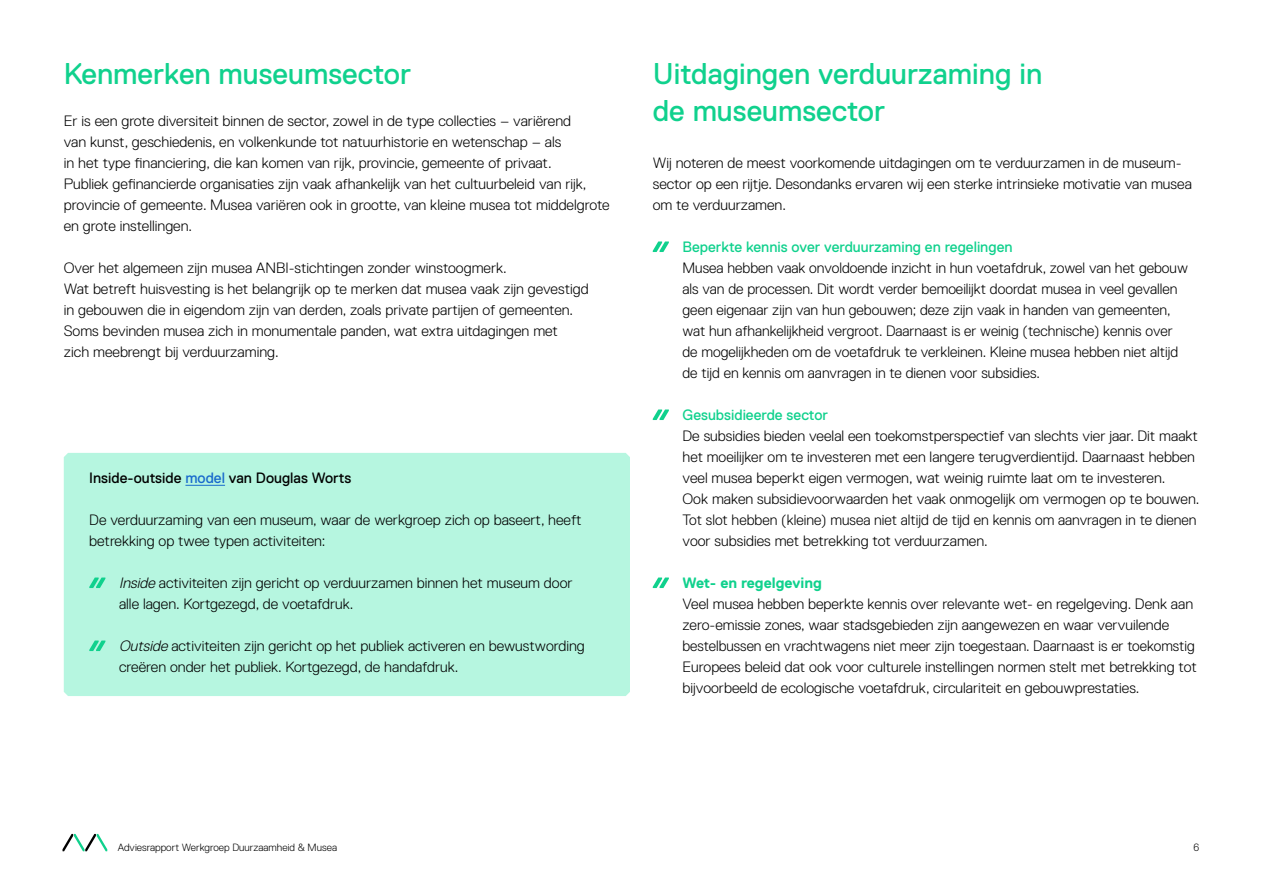
<style>
.page{position:relative;width:1263px;height:893px;background:#fff}
.page>*{position:absolute;margin:0;border:0;box-sizing:border-box;transform-origin:0 0}
.t1{font:30px/36.6px "Replica Std";color:#10d18d}
.t2{font:300 15px/21px "Replica Std";color:#000}
.t3{font:15px "Replica Std";color:#10d18d}
.t4{font:15px "Replica Std";color:#000}
.t5{font:700 15px "Replica Std";color:#10d18d}
.t6{font:300 10.5px "Replica Std";color:#000}
.s1{color:#196acc}
.s2{font-style:italic}
</style>
<div class="page">
<svg style="left:63px;top:834px;width:44px;height:17px"></svg>
<svg style="left:653px;top:241px;width:16px;height:11px"></svg>
<svg style="left:653px;top:409px;width:16px;height:11px"></svg>
<svg style="left:653px;top:577px;width:16px;height:11px"></svg>
<div style="left:64px;top:453px;width:566px;height:243px;background:#b6f6e0"></div>
<hr style="left:185px;top:485px;width:40px;height:1px;background:#196acc">
<svg style="left:89px;top:577px;width:16px;height:11px"></svg>
<svg style="left:89px;top:640px;width:16px;height:11px"></svg>
<h1 class="t1" style="left:64px;top:56px;width:349px">Kenmerken museumsector</h1>
<p class="t2" style="left:64px;top:110px;width:547px">Er is een grote diversiteit binnen de sector, zowel in de type collecties – variërend<br>van kunst, geschiedenis, en volkenkunde tot natuurhistorie en wetenschap – als<br>in het type financiering, die kan komen van rijk, provincie, gemeente of privaat.<br>Publiek gefinancierde organisaties zijn vaak afhankelijk van het cultuurbeleid van rijk, provincie of gemeente. Musea variëren ook in grootte, van kleine musea tot middelgrote en grote instellingen.</p>
<p class="t2" style="left:64px;top:257px;width:526px">Over het algemeen zijn musea ANBI-stichtingen zonder winstoogmerk.<br>Wat betreft huisvesting is het belangrijk op te merken dat musea vaak zijn gevestigd in gebouwen die in eigendom zijn van derden, zoals private partijen of gemeenten.<br>Soms bevinden musea zich in monumentale panden, wat extra uitdagingen met<br>zich meebrengt bij verduurzaming.</p>
<p class="t4" style="left:89px;top:470px;width:263px">Inside-outside <span class="s1">model</span> van Douglas Worts</p>
<p class="t2" style="left:89px;top:509px;width:494px">De verduurzaming van een museum, waar de werkgroep zich op baseert, heeft betrekking op twee typen activiteiten:</p>
<p class="t2" style="left:119px;top:572px;width:455px"><span class="s2">Inside</span> activiteiten zijn gericht op verduurzamen binnen het museum door alle lagen. Kortgezegd, de voetafdruk.</p>
<p class="t2" style="left:119px;top:635px;width:467px"><span class="s2">Outside</span> activiteiten zijn gericht op het publiek activeren en bewustwording creëren onder het publiek. Kortgezegd, de handafdruk.</p>
<h1 class="t1" style="left:653px;top:56px;width:391px">Uitdagingen verduurzaming in de museumsector</h1>
<p class="t2" style="left:653px;top:152px;width:541px">Wij noteren de meest voorkomende uitdagingen om te verduurzamen in de museum&shy;sector op een rijtje. Desondanks ervaren wij een sterke intrinsieke motivatie van musea om te verduurzamen.</p>
<p class="t3" style="left:682px;top:239px;width:331px">Beperkte kennis over verduurzaming en regelingen</p>
<p class="t2" style="left:682px;top:257px;width:507px">Musea hebben vaak onvoldoende inzicht in hun voetafdruk, zowel van het gebouw als van de processen. Dit wordt verder bemoeilijkt doordat musea in veel gevallen geen eigenaar zijn van hun gebouwen; deze zijn vaak in handen van gemeenten, wat hun afhankelijkheid vergroot. Daarnaast is er weinig (technische) kennis over de mogelijkheden om de voetafdruk te verkleinen. Kleine musea hebben niet altijd de tijd en kennis om aanvragen in te dienen voor subsidies.</p>
<p class="t3" style="left:682px;top:407px;width:147px">Gesubsidieerde sector</p>
<p class="t2" style="left:682px;top:425px;width:518px">De subsidies bieden veelal een toekomstperspectief van slechts vier jaar. Dit maakt het moeilijker om te investeren met een langere terugverdientijd. Daarnaast hebben veel musea beperkt eigen vermogen, wat weinig ruimte laat om te investeren.<br>Ook maken subsidievoorwaarden het vaak onmogelijk om vermogen op te bouwen.<br>Tot slot hebben (kleine) musea niet altijd de tijd en kennis om aanvragen in te dienen voor subsidies met betrekking tot verduurzamen.</p>
<p class="t5" style="left:682px;top:575px;width:141px">Wet- en regelgeving</p>
<p class="t2" style="left:682px;top:593px;width:516px">Veel musea hebben beperkte kennis over relevante wet- en regelgeving. Denk aan zero-emissie zones, waar stadsgebieden zijn aangewezen en waar vervuilende bestelbussen en vrachtwagens niet meer zijn toegestaan. Daarnaast is er toekomstig Europees beleid dat ook voor culturele instellingen normen stelt met betrekking tot bijvoorbeeld de ecologische voetafdruk, circulariteit en gebouwprestaties.</p>
<p class="t6" style="left:118px;top:842px;width:221px">Adviesrapport Werkgroep Duurzaamheid &amp; Musea</p>
<p class="t6" style="left:1193px;top:842px;width:7px">6</p>
</div>
